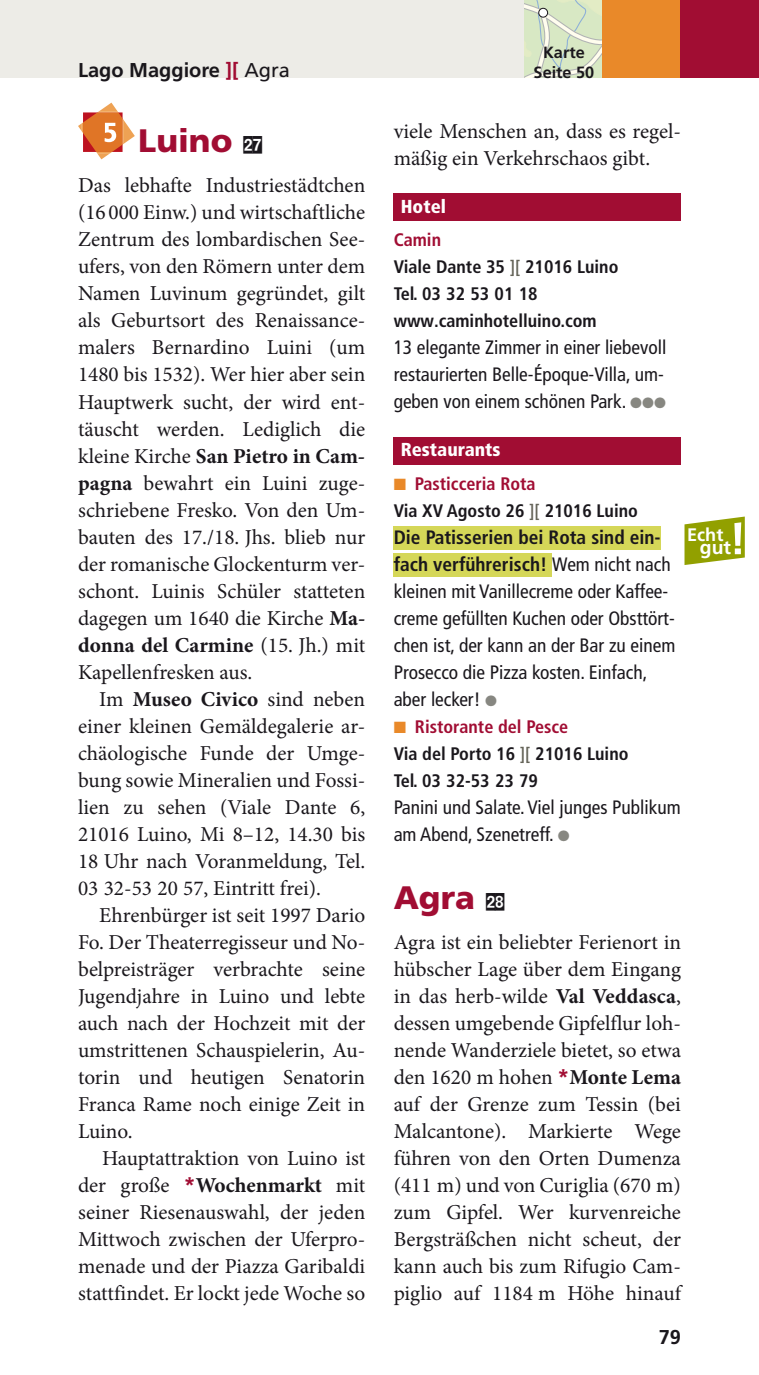
<style>
.page{position:relative;width:759px;height:1375px;background:#fff}
.page>*{position:absolute;margin:0;border:0;box-sizing:border-box;transform-origin:0 0}
.t1{font:900 32.5px "Frutiger LT Pro";color:#a10d33}
.t2{font:21.25px/27px "Minion Pro";color:#1a171c}
.t3{font:700 21.25px "Minion Pro";color:#1a171c}
.t4{font:700 20px "Frutiger LT Pro";color:#1a171c}
.t5{font:condensed 19.5px/27px "Frutiger LT Pro";color:#1a171c}
.t6{font:700 19.5px "Frutiger LT Pro";color:#fff}
.t7{font:900 condensed 18.75px "Frutiger LT Pro";color:#fff}
.t8{font:700 condensed 18px/27px "Frutiger LT Pro";color:#1a171c}
.t9{font:700 18px "Frutiger LT Pro";color:#fff}
.t10{font:700 16.25px "Frutiger LT Pro";color:#1a171c}
.s1{color:#a10d33}
.s2{font-weight:400}
.s3{font-weight:700}
.s4{font-family:"Frutiger LT Pro";font-weight:700;color:#a10d33}
.s5{color:#656459}
.s6{color:#878781}
.s7{color:#e98929}
</style>
<div class="page">
<div style="left:0;top:0;width:758px;height:78px;background:#edece7"></div>
<svg style="left:524px;top:0;width:78px;height:78px;background:#d8e5c8"></svg>
<div style="left:538px;top:8px;width:9px;height:9px;background:#fff;border-radius:50%"></div>
<div style="left:538px;top:8px;width:9px;height:10px;border:1px solid #1a171c;border-radius:50%"></div>
<div style="left:602px;top:0;width:156px;height:78px;background:#e98929"></div>
<div style="left:680px;top:0;width:78px;height:78px;background:#a10d33"></div>
<svg style="left:78px;top:103px;width:57px;height:56px"></svg>
<div style="left:393px;top:194px;width:287px;height:27px;background:#a10d33"></div>
<div style="left:393px;top:437px;width:287px;height:27px;background:#a10d33"></div>
<div style="left:393px;top:526px;width:267px;height:24px;background:#d5d758"></div>
<div style="left:393px;top:553px;width:159px;height:24px;background:#d5d758"></div>
<svg style="left:684px;top:516px;width:60px;height:49px"></svg>
<p class="t10" style="left:543px;top:43px;width:43px">Karte</p>
<p class="t4" style="left:78px;top:58px;width:213px">Lago Maggiore <span class="s1">][</span> <span class="s2">Agra</span></p>
<p class="t10" style="left:533px;top:63px;width:62px">Seite 50</p>
<p class="t1" style="left:138px;top:121px;width:95px">Luino</p>
<p class="t2" style="left:78px;top:172px;width:289px">Das lebhafte Industriestädtchen</p>
<p class="t2" style="left:78px;top:199px;width:288px">(16 000 Einw.) und wirtschaftliche</p>
<p class="t2" style="left:78px;top:226px;width:289px">Zentrum des lombardischen See-</p>
<p class="t2" style="left:78px;top:253px;width:288px">ufers, von den Römern unter dem</p>
<p class="t2" style="left:78px;top:280px;width:289px">Namen Luvinum gegründet, gilt</p>
<p class="t2" style="left:78px;top:307px;width:288px">als Geburtsort des Renaissance-</p>
<p class="t2" style="left:78px;top:334px;width:289px">malers Bernardino Luini (um</p>
<p class="t2" style="left:78px;top:361px;width:289px">1480 bis 1532). Wer hier aber sein</p>
<p class="t2" style="left:78px;top:388px;width:288px">Hauptwerk sucht, der wird ent-</p>
<p class="t2" style="left:78px;top:415px;width:288px">täuscht werden. Lediglich die</p>
<p class="t3" style="left:78px;top:441px;width:288px"><span class="s2">kleine Kirche</span> San Pietro in Cam-</p>
<p class="t2" style="left:78px;top:469px;width:289px"><span class="s3">pagna</span> bewahrt ein Luini zuge-</p>
<p class="t2" style="left:78px;top:496px;width:288px">schriebene Fresko. Von den Um-</p>
<p class="t2" style="left:78px;top:523px;width:289px">bauten des 17./18. Jhs. blieb nur</p>
<p class="t2" style="left:78px;top:550px;width:289px">der romanische Glockenturm ver-</p>
<p class="t2" style="left:78px;top:577px;width:289px">schont. Luinis Schüler statteten</p>
<p class="t2" style="left:78px;top:605px;width:289px">dagegen um 1640 die Kirche <span class="s3">Ma-</span></p>
<p class="t3" style="left:78px;top:630px;width:289px">donna del Carmine <span class="s2">(15. Jh.) mit</span></p>
<p class="t2" style="left:78px;top:659px;width:176px">Kapellenfresken aus.</p>
<p class="t2" style="left:99px;top:686px;width:267px">Im <span class="s3">Museo Civico</span> sind neben</p>
<p class="t2" style="left:78px;top:713px;width:289px">einer kleinen Gemäldegalerie ar-</p>
<p class="t2" style="left:78px;top:740px;width:289px">chäologische Funde der Umge-</p>
<p class="t2" style="left:78px;top:767px;width:289px">bung sowie Mineralien und Fossi-</p>
<p class="t2" style="left:78px;top:794px;width:289px">lien zu sehen (Viale Dante 6,</p>
<p class="t2" style="left:78px;top:821px;width:288px">21016 Luino, Mi 8–12, 14.30 bis</p>
<p class="t2" style="left:78px;top:848px;width:289px">18 Uhr nach Voranmeldung, Tel.</p>
<p class="t2" style="left:78px;top:875px;width:244px">03 32-53 20 57, Eintritt frei).</p>
<p class="t2" style="left:99px;top:902px;width:267px">Ehrenbürger ist seit 1997 Dario</p>
<p class="t2" style="left:78px;top:929px;width:289px">Fo. Der Theaterregisseur und No-</p>
<p class="t2" style="left:78px;top:956px;width:289px">belpreisträger verbrachte seine</p>
<p class="t2" style="left:78px;top:983px;width:289px">Jugendjahre in Luino und lebte</p>
<p class="t2" style="left:78px;top:1010px;width:289px">auch nach der Hochzeit mit der</p>
<p class="t2" style="left:78px;top:1037px;width:289px">umstrittenen Schauspielerin, Au-</p>
<p class="t2" style="left:78px;top:1064px;width:289px">torin und heutigen Senatorin</p>
<p class="t2" style="left:78px;top:1091px;width:289px">Franca Rame noch einige Zeit in</p>
<p class="t2" style="left:78px;top:1118px;width:56px">Luino.</p>
<p class="t2" style="left:102px;top:1145px;width:264px">Hauptattraktion von Luino ist</p>
<p class="t2" style="left:78px;top:1172px;width:289px">der große <span class="s4">*</span><span class="s3">Wochenmarkt</span> mit</p>
<p class="t2" style="left:78px;top:1199px;width:289px">seiner Riesenauswahl, der jeden</p>
<p class="t2" style="left:78px;top:1226px;width:289px">Mittwoch zwischen der Uferpro-</p>
<p class="t2" style="left:78px;top:1253px;width:288px">menade und der Piazza Garibaldi</p>
<p class="t2" style="left:78px;top:1280px;width:289px">stattfindet. Er lockt jede Woche so</p>
<p class="t2" style="left:393px;top:118px;width:289px">viele Menschen an, dass es regel&shy;mäßig ein Verkehrschaos gibt.</p>
<p class="t7" style="left:400px;top:195px;width:47px">Hotel</p>
<p class="t8" style="left:393px;top:227px;width:226px"><span class="s1">Camin<br></span>Viale Dante 35 <span class="s5">][</span> 21016 Luino<br>Tel. 03 32 53 01 18 www.caminhotelluino.com</p>
<p class="t5" style="left:393px;top:334px;width:274px">13 elegante Zimmer in einer liebevoll restaurierten Belle-Époque-Villa, um&shy;geben von einem schönen Park. <span class="s6">●●●</span></p>
<p class="t7" style="left:400px;top:438px;width:101px">Restaurants</p>
<p class="t8" style="left:393px;top:470px;width:245px"><span class="s7">■</span> <span class="s1">Pasticceria Rota<br></span>Via XV Agosto 26 <span class="s5">][</span> 21016 Luino</p>
<p class="t5" style="left:393px;top:523px;width:283px"><span class="s3">Die Patisserien bei Rota sind ein&shy;fach verführerisch!</span> Wem nicht nach kleinen mit Vanillecreme oder Kaffee&shy;creme gefüllten Kuchen oder Obsttört&shy;chen ist, der kann an der Bar zu einem Prosecco die Pizza kosten. Einfach, aber lecker! <span class="s6">●</span></p>
<p class="t8" style="left:393px;top:713px;width:236px"><span class="s7">■</span> <span class="s1">Ristorante del Pesce<br></span>Via del Porto 16 <span class="s5">][</span> 21016 Luino<br>Tel. 03 32-53 23 79</p>
<p class="t5" style="left:393px;top:794px;width:288px">Panini und Salate. Viel junges Publikum am Abend, Szenetreff. <span class="s6">●</span></p>
<p class="t9" style="left:687px;top:524px;width:38px">Echt</p>
<p class="t6" style="left:699px;top:536px;width:33px">gut</p>
<p class="t1" style="left:393px;top:878px;width:83px">Agra</p>
<p class="t2" style="left:393px;top:929px;width:289px;text-align:justify">Agra ist ein beliebter Ferienort in hübscher Lage über dem Eingang in das herb-wilde <span class="s3">Val Veddasca</span>, dessen umgebende Gipfelflur loh&shy;nende Wanderziele bietet, so etwa den 1620 m hohen <span class="s4">*</span><span class="s3">Monte Lema </span>auf der Grenze zum Tessin (bei Malcantone). Markierte Wege führen von den Orten Dumenza (411 m) und von Curiglia (670 m) zum Gipfel. Wer kurvenreiche Bergsträßchen nicht scheut, der kann auch bis zum Rifugio Cam&shy;piglio auf 1184 m Höhe hinauf</p>
<p class="t4" style="left:658px;top:1325px;width:24px">79</p>
</div>
